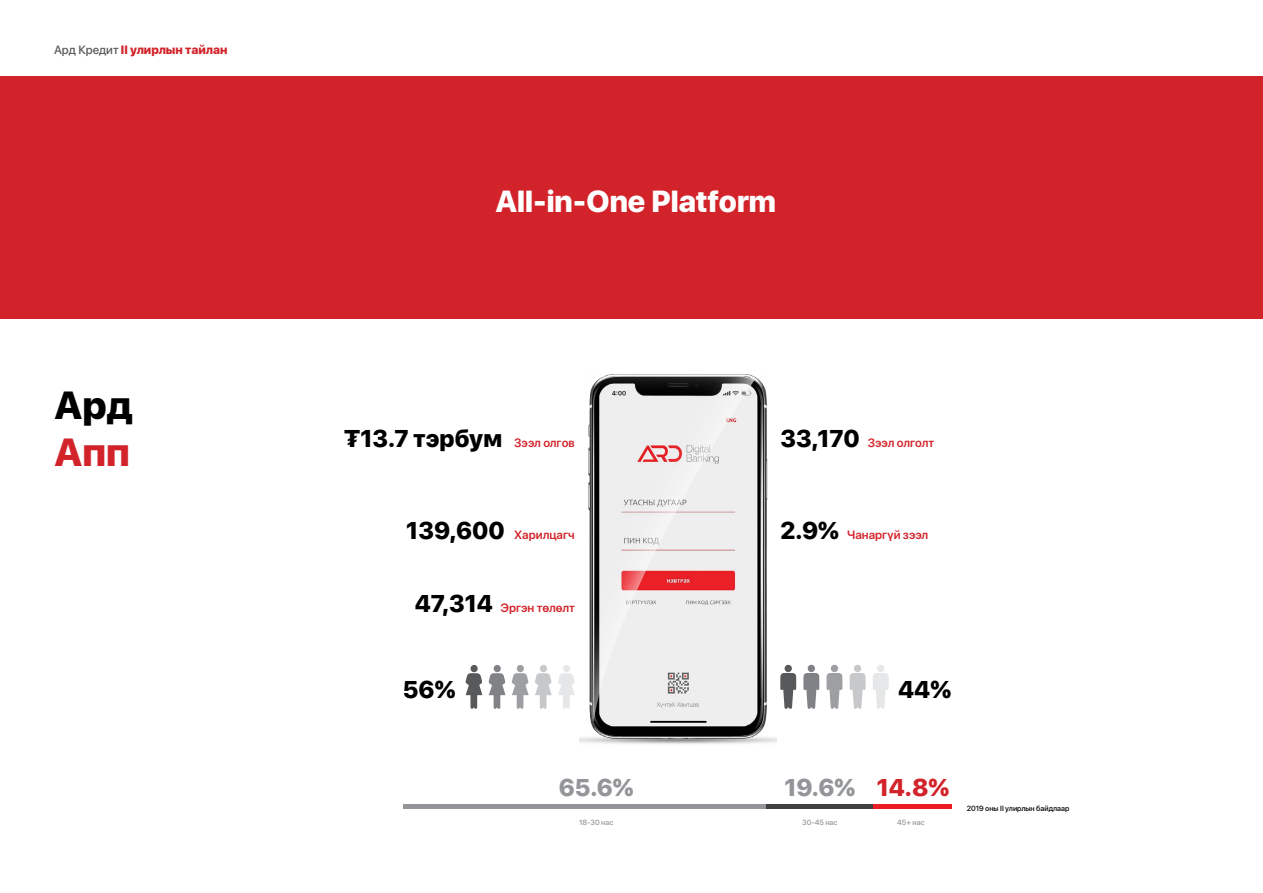
<style>
.page{position:relative;width:1263px;height:893px;background:#fff}
.page>*{position:absolute;margin:0;border:0;box-sizing:border-box;transform-origin:0 0}
.t1{font:800 39px "SF Pro Display";color:#000}
.t2{font:800 39px "SF Pro Display";color:#d2232a}
.t3{font:800 30.3px "SF Pro Display";color:#fff}
.t4{font:800 24.15px "SF Pro Display";color:#000}
.t5{font:800 24.15px "SF Pro Display";color:#939598}
.t6{font:800 24.15px "SF Pro Display";color:#d2232a}
.t7{font:600 12px "SF Pro Display";color:#d2232a}
.t8{font:800 12px "SF Pro Display";color:#d2232a}
.t9{font:500 7.5px "SF Pro Display";color:#000}
.t10{font:500 7.5px "SF Pro Display";color:#939598}
.s1{font-weight:500;color:#58595b}
.s2{font-weight:800;font-size:24.15px;color:#000}
</style>
<div class="page">
<div style="left:0;top:77px;width:1263px;height:242px;background:#d2232a"></div>
<img style="left:579px;top:374px;width:197px;height:370px">
<svg style="left:780px;top:673px;width:16px;height:36px"></svg>
<div style="left:784px;top:665px;width:8px;height:7px;background:#58595b;border-radius:4px"></div>
<svg style="left:803px;top:673px;width:16px;height:36px"></svg>
<div style="left:808px;top:665px;width:7px;height:7px;background:#808285;border-radius:4px"></div>
<svg style="left:826px;top:673px;width:16px;height:36px"></svg>
<div style="left:831px;top:665px;width:7px;height:7px;background:#9d9fa2;border-radius:4px"></div>
<svg style="left:850px;top:673px;width:15px;height:36px"></svg>
<div style="left:854px;top:665px;width:7px;height:7px;background:#c7c8ca;border-radius:4px"></div>
<svg style="left:873px;top:673px;width:16px;height:36px"></svg>
<div style="left:877px;top:665px;width:7px;height:7px;background:#e6e7e8;border-radius:4px"></div>
<svg style="left:465px;top:665px;width:17px;height:44px"></svg>
<svg style="left:488px;top:665px;width:17px;height:44px"></svg>
<svg style="left:512px;top:665px;width:17px;height:44px"></svg>
<svg style="left:535px;top:665px;width:17px;height:44px"></svg>
<svg style="left:558px;top:665px;width:17px;height:44px"></svg>
<hr style="left:403px;top:805px;width:364px;height:4px;background:#939598">
<hr style="left:767px;top:805px;width:106px;height:4px;background:#404040">
<hr style="left:873px;top:805px;width:78px;height:4px;background:#ed1d24">
<p class="t8" style="left:54px;top:43px;width:175px"><span class="s1">Ард Кредит</span> II улирлын тайлан</p>
<h2 class="t3" style="left:495px;top:184px;width:282px">All-in-One Platform</h2>
<h1 class="t1" style="left:54px;top:383px;width:80px">Ард</h1>
<h1 class="t2" style="left:54px;top:430px;width:78px">Апп</h1>
<h3 class="t4" style="left:344px;top:425px;width:159px">₮13.7 тэрбум</h3>
<h3 class="t4" style="left:780px;top:425px;width:81px">33,170</h3>
<p class="t7" style="left:514px;top:434px;width:62px">Зээл олгов</p>
<p class="t7" style="left:868px;top:435px;width:68px">Зээл олголт</p>
<h3 class="t4" style="left:406px;top:516px;width:100px">139,600</h3>
<h3 class="t4" style="left:780px;top:516px;width:60px">2.9%</h3>
<p class="t7" style="left:514px;top:526px;width:62px">Харилцагч</p>
<p class="t7" style="left:847px;top:526px;width:83px">Чанаргүй зээл</p>
<p class="t7" style="left:415px;top:599px;width:162px"><span class="s2">47,314</span> Эргэн төлөлт</p>
<h3 class="t4" style="left:403px;top:676px;width:54px">56%</h3>
<h3 class="t4" style="left:898px;top:676px;width:55px">44%</h3>
<h3 class="t5" style="left:559px;top:774px;width:76px">65.6%</h3>
<p class="t10" style="left:579px;top:817px;width:36px">18-30 нас</p>
<h3 class="t5" style="left:784px;top:774px;width:72px">19.6%</h3>
<p class="t10" style="left:802px;top:817px;width:37px">30-45 нас</p>
<h3 class="t6" style="left:877px;top:774px;width:74px">14.8%</h3>
<p class="t10" style="left:897px;top:817px;width:29px">45+ нас</p>
<p class="t9" style="left:967px;top:802px;width:104px">2019 оны II улирлын байдлаар</p>
</div>
